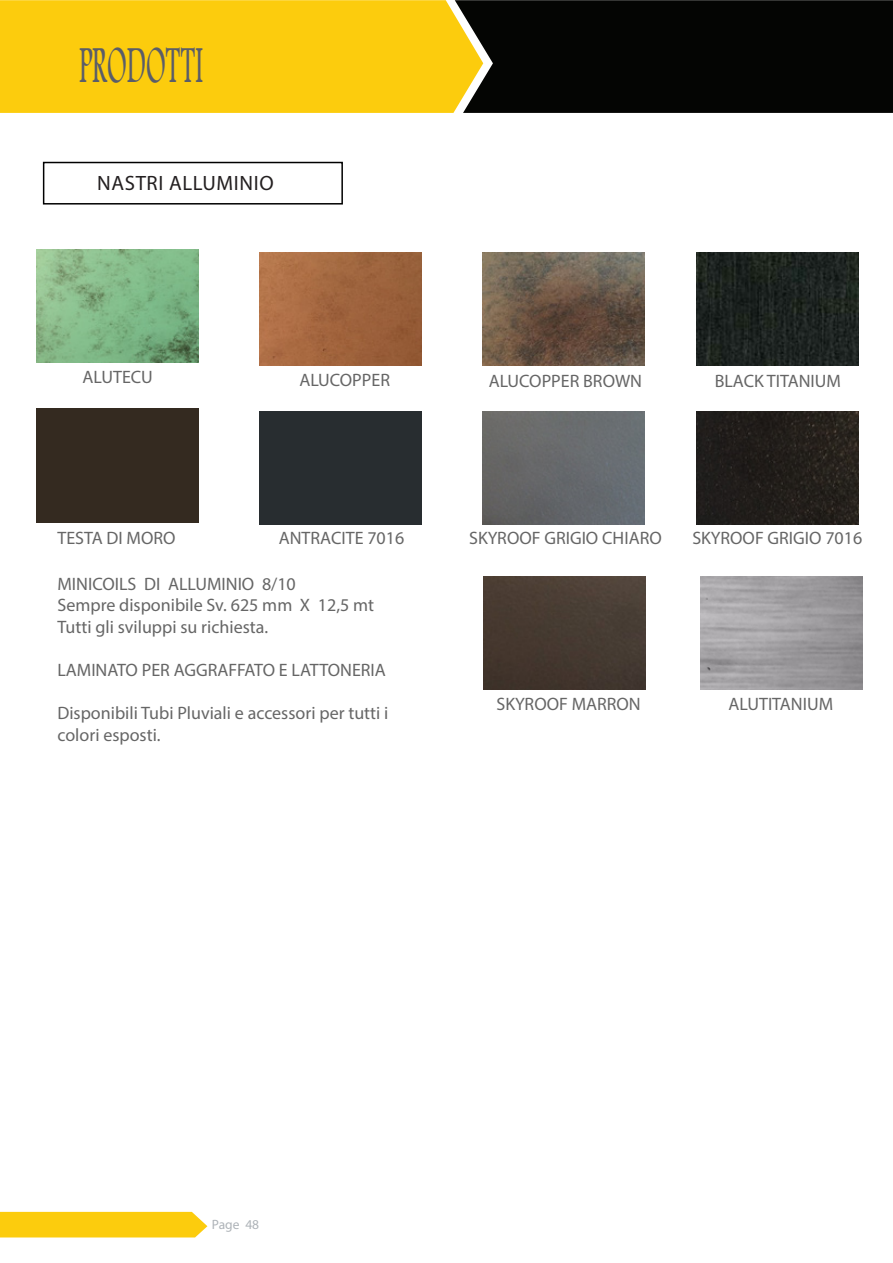
<style>
.page{position:relative;width:893px;height:1263px;background:#fff}
.page>*{position:absolute;margin:0;border:0;box-sizing:border-box;transform-origin:0 0}
.t1{font:54px "Footlight MT Light";letter-spacing:.005em;color:#5a5d69;scale:.5 1}
.t2{font:20.85px "Myriad Pro";letter-spacing:.03em;color:#231f20}
.t3{font:18px "Myriad Pro";color:#666}
</style>
<div class="page">
<div style="left:0;top:0;width:455px;height:113px;background:#fccc0d"></div>
<svg style="left:455px;top:0;width:438px;height:113px;fill:#040503"></svg>
<div style="left:0;top:1212px;width:207px;height:25px;background:#fccc0d"></div>
<div style="left:43px;top:162px;width:300px;height:43px;border:2px solid #000"></div>
<img style="left:37px;top:249px;width:162px;height:114px">
<img style="left:260px;top:252px;width:162px;height:113px">
<img style="left:483px;top:252px;width:162px;height:113px">
<img style="left:696px;top:252px;width:162px;height:113px">
<div style="left:37px;top:409px;width:162px;height:113px;background:#342a20"></div>
<div style="left:260px;top:411px;width:162px;height:114px;background:#282d30"></div>
<img style="left:483px;top:411px;width:162px;height:114px">
<img style="left:696px;top:411px;width:162px;height:114px">
<img style="left:483px;top:576px;width:162px;height:113px">
<img style="left:700px;top:576px;width:162px;height:113px">
<p class="t1" style="left:79px;top:33px;width:249px">PRODOTTI</p>
<p class="t2" style="left:97px;top:170px;width:178px">NASTRI ALLUMINIO</p>
<p class="t3" style="left:83px;top:366px;width:72px">ALUTECU</p>
<p class="t3" style="left:299px;top:368px;width:92px">ALUCOPPER</p>
<p class="t3" style="left:489px;top:369px;width:155px">ALUCOPPER BROWN</p>
<p class="t3" style="left:715px;top:369px;width:128px">BLACK TITANIUM</p>
<p class="t3" style="left:57px;top:527px;width:120px">TESTA DI MORO</p>
<p class="t3" style="left:279px;top:527px;width:127px">ANTRACITE 7016</p>
<p class="t3" style="left:469px;top:527px;width:194px">SKYROOF GRIGIO CHIARO</p>
<p class="t3" style="left:692px;top:527px;width:171px">SKYROOF GRIGIO 7016</p>
<p class="t3" style="left:57px;top:572px;width:240px">MINICOILS DI ALLUMINIO 8/10</p>
<p class="t3" style="left:57px;top:594px;width:318px">Sempre disponibile Sv. 625 mm X 12,5 mt</p>
<p class="t3" style="left:57px;top:616px;width:212px">Tutti gli sviluppi su richiesta.</p>
<p class="t3" style="left:57px;top:659px;width:330px">LAMINATO PER AGGRAFFATO E LATTONERIA</p>
<p class="t3" style="left:57px;top:702px;width:332px">Disponibili Tubi Pluviali e accessori per tutti i</p>
<p class="t3" style="left:57px;top:724px;width:105px">colori esposti.</p>
<p class="t3" style="left:496px;top:693px;width:146px">SKYROOF MARRON</p>
<p class="t3" style="left:728px;top:693px;width:106px">ALUTITANIUM</p>
</div>
